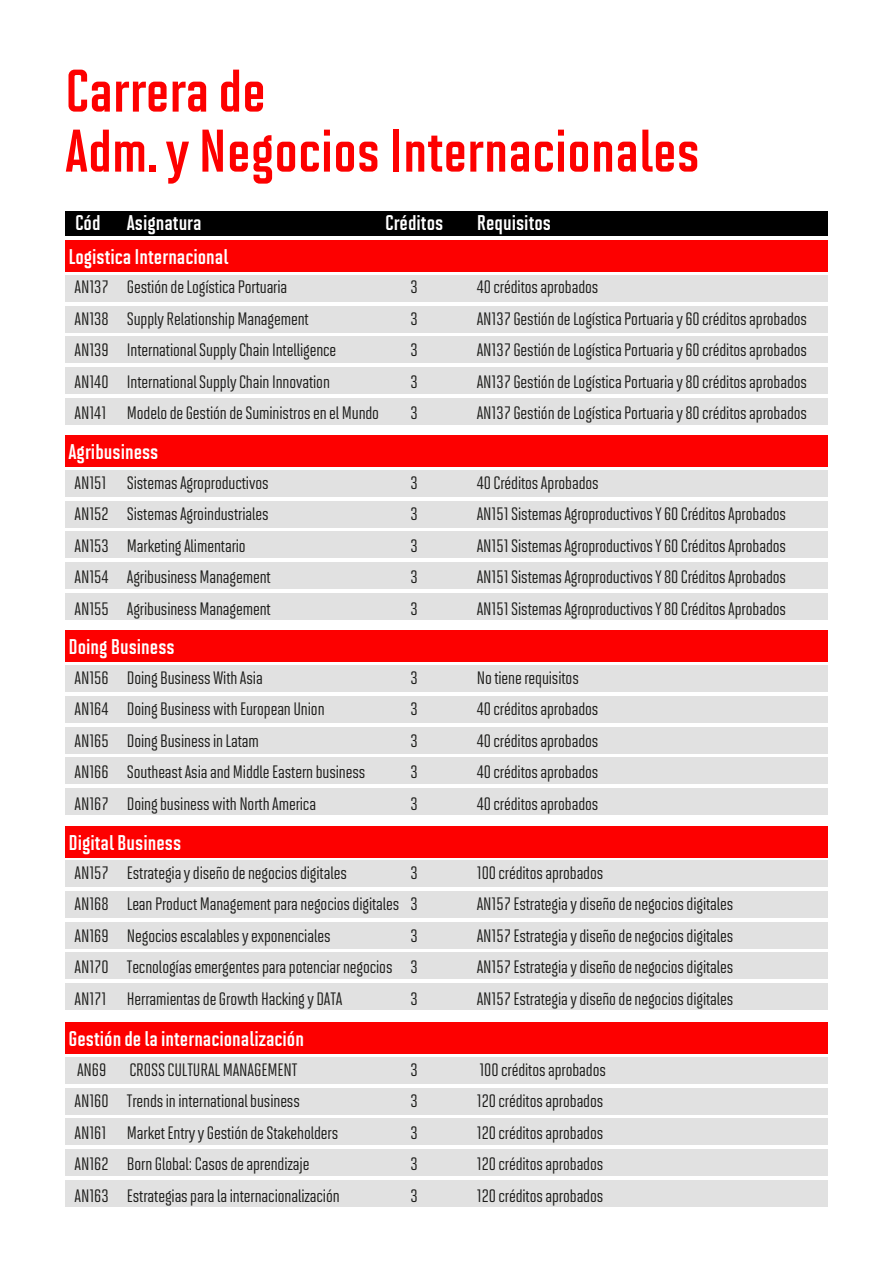
<style>
.page{position:relative;width:893px;height:1263px;background:#fff}
.page>*{position:absolute;margin:0;border:0;box-sizing:border-box;transform-origin:0 0}
.t1{font:700 60px/60px "Solano Gothic MVB Pro";color:#fd0000}
.t2{font:700 21.3px "Solano Gothic MVB Std";color:#fff}
.t3{font:500 18px/31.5px "Solano Gothic Pro MVB";letter-spacing:-.005em;color:#1d1d1b}
.s1{font-family:"Solano Gothic MVB"}
</style>
<div class="page">
<div style="left:65px;top:275px;width:763px;height:27px;background:#e1e1e1"></div>
<div style="left:65px;top:306px;width:763px;height:27px;background:#e1e1e1"></div>
<div style="left:65px;top:336px;width:763px;height:27px;background:#e1e1e1"></div>
<div style="left:65px;top:367px;width:763px;height:27px;background:#e1e1e1"></div>
<div style="left:65px;top:398px;width:763px;height:27px;background:#e1e1e1"></div>
<div style="left:65px;top:241px;width:763px;height:31px;background:#fd0000"></div>
<div style="left:65px;top:470px;width:763px;height:27px;background:#e1e1e1"></div>
<div style="left:65px;top:501px;width:763px;height:27px;background:#e1e1e1"></div>
<div style="left:65px;top:531px;width:763px;height:27px;background:#e1e1e1"></div>
<div style="left:65px;top:562px;width:763px;height:27px;background:#e1e1e1"></div>
<div style="left:65px;top:593px;width:763px;height:27px;background:#e1e1e1"></div>
<div style="left:65px;top:436px;width:763px;height:31px;background:#fd0000"></div>
<div style="left:65px;top:665px;width:763px;height:27px;background:#e1e1e1"></div>
<div style="left:65px;top:696px;width:763px;height:27px;background:#e1e1e1"></div>
<div style="left:65px;top:726px;width:763px;height:27px;background:#e1e1e1"></div>
<div style="left:65px;top:757px;width:763px;height:27px;background:#e1e1e1"></div>
<div style="left:65px;top:788px;width:763px;height:27px;background:#e1e1e1"></div>
<div style="left:65px;top:631px;width:763px;height:31px;background:#fd0000"></div>
<div style="left:65px;top:860px;width:763px;height:27px;background:#e1e1e1"></div>
<div style="left:65px;top:891px;width:763px;height:27px;background:#e1e1e1"></div>
<div style="left:65px;top:922px;width:763px;height:26px;background:#e1e1e1"></div>
<div style="left:65px;top:952px;width:763px;height:27px;background:#e1e1e1"></div>
<div style="left:65px;top:983px;width:763px;height:27px;background:#e1e1e1"></div>
<div style="left:65px;top:826px;width:763px;height:31px;background:#fd0000"></div>
<div style="left:65px;top:1057px;width:763px;height:27px;background:#e1e1e1"></div>
<div style="left:65px;top:1088px;width:763px;height:27px;background:#e1e1e1"></div>
<div style="left:65px;top:1118px;width:763px;height:27px;background:#e1e1e1"></div>
<div style="left:65px;top:1149px;width:763px;height:27px;background:#e1e1e1"></div>
<div style="left:65px;top:1180px;width:763px;height:27px;background:#e1e1e1"></div>
<div style="left:65px;top:1023px;width:763px;height:31px;background:#fd0000"></div>
<div style="left:65px;top:211px;width:763px;height:25px;background:#000"></div>
<h1 class="t1" style="left:65px;top:63px;width:636px">Carrera de<br>Adm. y Negocios Internacionales</h1>
<p class="t2" style="left:75px;top:211px;width:128px">Cód Asignatura</p>
<p class="t2" style="left:385px;top:211px;width:60px">Créditos</p>
<p class="t2" style="left:477px;top:211px;width:76px">Requisitos</p>
<p class="t2" style="left:69px;top:245px;width:161px">Logistica Internacional</p>
<p class="t3" style="left:74px;top:271px;width:36px;text-align:justify">AN137<br>AN138<br>AN139<br>AN140<br>AN141</p>
<p class="t3" style="left:127px;top:271px;width:254px">Gestión <span class="s1">d</span>e Logística Portuaria<br>Supply Relationship Management International Supply Chain Intelligence International Supply Chain Innovation<br>Modelo <span class="s1">d</span>e Gestión <span class="s1">d</span>e Suministros <span class="s1">e</span>n <span class="s1">e</span>l Mundo</p>
<p class="t3" style="left:477px;top:271px;width:332px">40 créditos aprobados<br>A<span class="s1">N</span>137 <span class="s1">G</span>estión de <span class="s1">L</span>ogística <span class="s1">P</span>ortuaria y 60 créditos aprobados A<span class="s1">N</span>137 <span class="s1">G</span>estión de <span class="s1">L</span>ogística <span class="s1">P</span>ortuaria y 60 créditos aprobados A<span class="s1">N</span>137 <span class="s1">G</span>estión de <span class="s1">L</span>ogística <span class="s1">P</span>ortuaria y 80 créditos aprobados A<span class="s1">N</span>137 <span class="s1">G</span>estión de <span class="s1">L</span>ogística <span class="s1">P</span>ortuaria y 80 créditos aprobados</p>
<p class="t3" style="left:411px;top:271px;width:9px;text-align:justify">3<br>3<br>3<br>3<br>3</p>
<p class="t2" style="left:69px;top:440px;width:91px">Agribusiness</p>
<p class="t3" style="left:74px;top:466px;width:36px;text-align:justify">AN151<br>AN152<br>AN153<br>AN154<br>AN155</p>
<p class="t3" style="left:127px;top:466px;width:145px">Sistemas Agroproductivos<br>Sistemas Agroindustriales<br>Marketing Alimentario<br>Agribusiness Management<br>Agribusiness Management</p>
<p class="t3" style="left:477px;top:466px;width:311px">40 Créditos Aprobados<br>A<span class="s1">N</span>151 Sistemas Agroproductivos Y 60 Créditos Aprobados A<span class="s1">N</span>151 Sistemas Agroproductivos Y 60 Créditos Aprobados A<span class="s1">N</span>151 Sistemas Agroproductivos Y 80 Créditos Aprobados A<span class="s1">N</span>151 Sistemas Agroproductivos Y 80 Créditos Aprobados</p>
<p class="t3" style="left:411px;top:466px;width:9px;text-align:justify">3<br>3<br>3<br>3<br>3</p>
<p class="t2" style="left:69px;top:635px;width:108px">Doing Business</p>
<p class="t3" style="left:74px;top:661px;width:36px;text-align:justify">AN156<br>AN164<br>AN165<br>AN166<br>AN167</p>
<p class="t3" style="left:127px;top:661px;width:240px">Doing Business With Asia<br>Doing Business with European Union<br>Doing Business in Latam<br>Southeast Asia and Middle Eastern business<br>Doing business with North America</p>
<p class="t3" style="left:477px;top:661px;width:123px">No tiene requisitos<br>40 créditos aprobados<br>40 créditos aprobados<br>40 créditos aprobados<br>40 créditos aprobados</p>
<p class="t3" style="left:411px;top:661px;width:9px;text-align:justify">3<br>3<br>3<br>3<br>3</p>
<p class="t2" style="left:69px;top:830px;width:114px">Digital Business</p>
<p class="t3" style="left:74px;top:856px;width:36px;text-align:justify">AN157<br>AN168<br>AN169<br>AN170<br>AN171</p>
<p class="t3" style="left:127px;top:856px;width:274px">Estrategia y diseño de negocios digitales<br>Lean Product Management para negocios digitales Negocios escalables y exponenciales Tecnologías emergentes para potenciar negocios Herramientas de Growth Hacking y DATA</p>
<p class="t3" style="left:477px;top:856px;width:258px">100 créditos aprobados<br>AN157 Estrategia y diseño de negocios digitales AN157 Estrategia y diseño de negocios digitales AN157 Estrategia y diseño de negocios digitales AN157 Estrategia y diseño de negocios digitales</p>
<p class="t3" style="left:411px;top:856px;width:9px;text-align:justify">3<br>3<br>3<br>3<br>3</p>
<p class="t2" style="left:69px;top:1027px;width:237px">Gestión de la internacionalización</p>
<p class="t3" style="left:74px;top:1053px;width:36px">AN69<br>AN160<br>AN161<br>AN162<br>AN163</p>
<p class="t3" style="left:127px;top:1053px;width:214px">CROSS CULTURAL MANAGEMENT<br>Trends in international business Market Entry y Gestión de Stakeholders Born Global: Casos de aprendizaje Estrategias para la internacionalización</p>
<p class="t3" style="left:477px;top:1053px;width:131px">100 créditos aprobados<br>120 créditos aprobados<br>120 créditos aprobados<br>120 créditos aprobados<br>120 créditos aprobados</p>
<p class="t3" style="left:411px;top:1053px;width:9px;text-align:justify">3<br>3<br>3<br>3<br>3</p>
</div>
